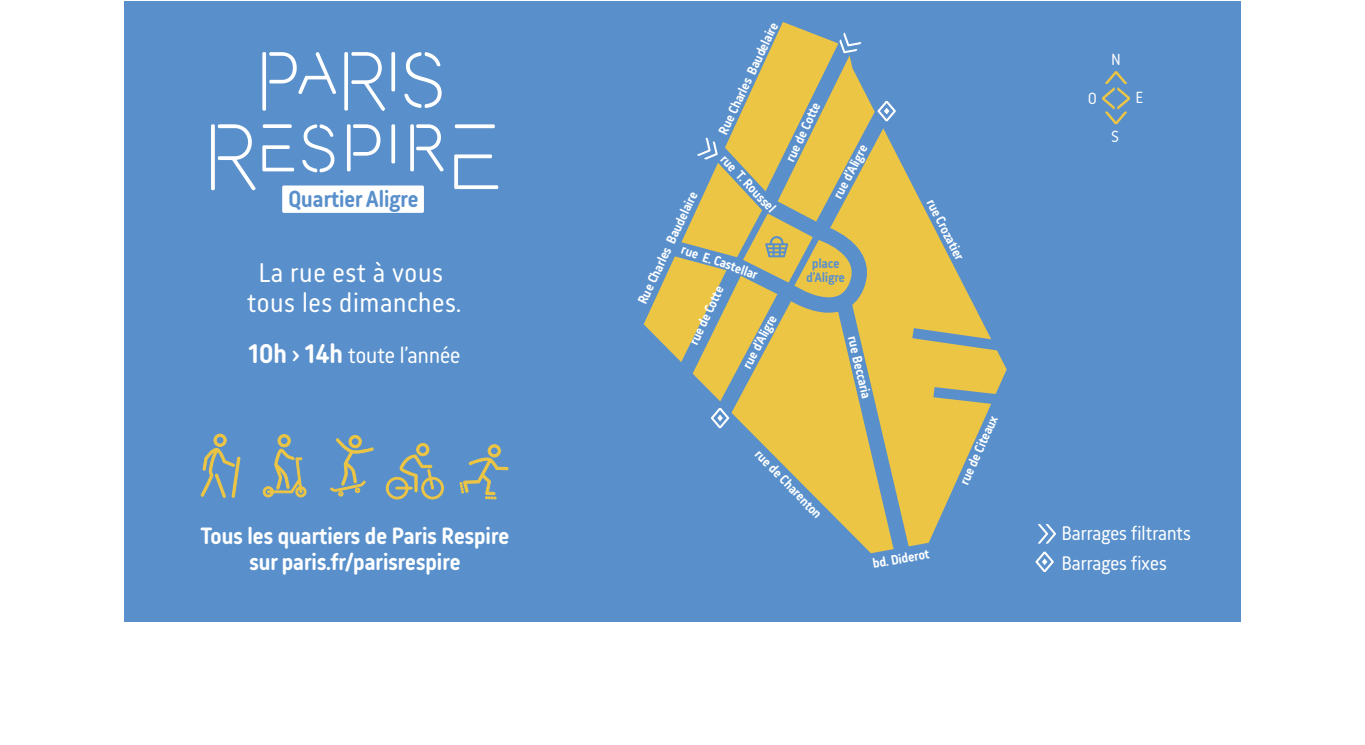
<style>
.page{position:relative;width:1365px;height:745px;background:#fff}
.page>*{position:absolute;margin:0;border:0;box-sizing:border-box;transform-origin:0 0}
.t1{font:27.74px/30px "Korb";color:#fff;text-align:center}
.t2{font:700 24.15px/26.5px "Korb";letter-spacing:-.025em;color:#fff;text-align:center}
.t3{font:700 23.97px "Korb";letter-spacing:-.025em;color:#5990cb}
.t4{font:23.1px "Korb";letter-spacing:-.025em;color:#fff}
.t5{font:20.12px "Korb";letter-spacing:-.025em;color:#fff}
.t6{font:16.54px "Korb";color:#fff}
.t7{font:700 13.83px "Korb";color:#fff}
.t8{font:700 13.83px/13.8px "Korb";letter-spacing:-.025em;color:#5990cb;text-align:center}
.s1{font-weight:700;font-size:27.74px}
</style>
<div class="page">
<div style="left:124px;top:1px;width:1116px;height:620px;background:#5990cb"></div>
<svg style="left:654px;top:282px;width:9px;height:43px"></svg>
<svg style="left:663px;top:22px;width:344px;height:532px"></svg>
<svg style="left:1035px;top:551px;width:18px;height:20px"></svg>
<svg style="left:1038px;top:524px;width:17px;height:19px"></svg>
<svg style="left:1102px;top:71px;width:27px;height:53px"></svg>
<svg style="left:459px;top:444px;width:49px;height:55px"></svg>
<svg style="left:263px;top:434px;width:43px;height:63px"></svg>
<svg style="left:386px;top:443px;width:57px;height:56px"></svg>
<svg style="left:201px;top:433px;width:39px;height:64px"></svg>
<svg style="left:330px;top:435px;width:43px;height:61px"></svg>
<svg style="left:282px;top:185px;width:142px;height:28px;background:#fafcfd"></svg>
<svg style="left:344px;top:52px;width:41px;height:59px"></svg>
<svg style="left:404px;top:52px;width:37px;height:56px"></svg>
<svg style="left:211px;top:124px;width:44px;height:66px"></svg>
<svg style="left:302px;top:124px;width:32px;height:48px"></svg>
<svg style="left:347px;top:124px;width:33px;height:47px"></svg>
<svg style="left:262px;top:145px;width:32px;height:26px"></svg>
<svg style="left:263px;top:124px;width:29px;height:4px"></svg>
<svg style="left:410px;top:124px;width:33px;height:47px"></svg>
<svg style="left:454px;top:154px;width:44px;height:35px"></svg>
<svg style="left:455px;top:124px;width:40px;height:4px"></svg>
<svg style="left:262px;top:52px;width:74px;height:59px"></svg>
<svg style="left:391px;top:52px;width:4px;height:39px"></svg>
<svg style="left:391px;top:124px;width:4px;height:39px"></svg>
<h3 class="t3" style="left:288px;top:185px;width:132px">Quartier Aligre</h3>
<h1 class="t1" style="left:247px;top:257px;width:216px">La rue est à vous tous les dimanches.</h1>
<h3 class="t4" style="left:248px;top:342px;width:214px"><span class="s1">10h › 14h</span> toute l’année</h3>
<h2 class="t2" style="left:200px;top:521px;width:310px">Tous les quartiers de Paris Respire sur paris.fr/parisrespire</h2>
<p class="t7" style="left:715px;top:131px;width:124px;rotate:-65deg">Rue Charles Baudelaire</p>
<p class="t7" style="left:728px;top:151px;width:75px;rotate:47deg">rue T. Roussel</p>
<p class="t7" style="left:684px;top:241px;width:82px;rotate:19deg">rue E. Castellar</p>
<p class="t7" style="left:634px;top:300px;width:124px;rotate:-65deg">Rue Charles Baudelaire</p>
<p class="t7" style="left:686px;top:341px;width:65px;rotate:-65deg">rue de Cotte</p>
<p class="t7" style="left:738px;top:363px;width:60px;rotate:-62deg">rue d’Aligre</p>
<p class="t7" style="left:782px;top:157px;width:65px;rotate:-65deg">rue de Cotte</p>
<p class="t7" style="left:829px;top:193px;width:60px;rotate:-62deg">rue d’Aligre</p>
<p class="t8" style="left:806px;top:256px;width:40px">place d’Aligre</p>
<p class="t7" style="left:860px;top:334px;width:66px;rotate:77deg">rue Beccaria</p>
<p class="t7" style="left:763px;top:446px;width:91px;rotate:46deg">rue de Charenton</p>
<p class="t7" style="left:937px;top:196px;width:68px;rotate:63deg">rue Crozatier</p>
<p class="t7" style="left:956px;top:481px;width:76px;rotate:-66deg">rue de Citeaux</p>
<p class="t7" style="left:871px;top:555px;width:59px;rotate:-10deg">bd. Diderot</p>
<p class="t6" style="left:1110px;top:50px;width:11px">N</p>
<p class="t6" style="left:1087px;top:89px;width:11px">O</p>
<p class="t6" style="left:1135px;top:88px;width:9px">E</p>
<p class="t6" style="left:1110px;top:127px;width:9px">S</p>
<h3 class="t5" style="left:1061px;top:521px;width:131px">Barrages filtrants</h3>
<h3 class="t5" style="left:1061px;top:551px;width:107px">Barrages fixes</h3>
</div>
